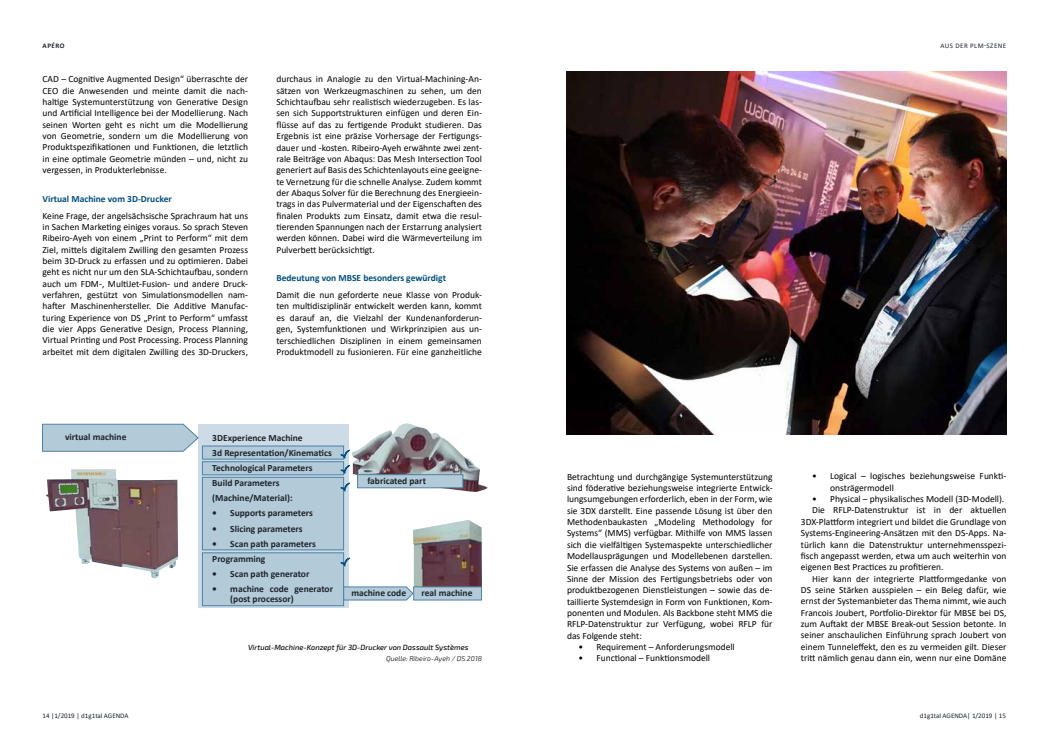
<style>
.page{position:relative;width:1049px;height:752px;background:#fff}
.page>*{position:absolute;margin:0;border:0;box-sizing:border-box;transform-origin:0 0}
.t1{font:9.5px/11.3px "Calibri";color:#000;text-align:justify}
.t2{font:700 9.5px/15.2px "Calibri";color:#1d242c}
.t3{font:700 9.5px "Calibri";color:#004d7e}
.t4{font:italic 500 7.5px "Exo 2";color:#000}
.t5{font:7px "Calibri";color:#1d242c}
.t6{font:italic 300 7px "Exo 2";color:#000}
.t7{font:7px "Calibri";letter-spacing:.07em;color:#1d242c}
.t8{font:700 7px "Calibri";letter-spacing:.07em;color:#1d242c}
</style>
<div class="page">
<img style="left:352px;top:423px;width:136px;height:68px">
<div style="left:198px;top:424px;width:151px;height:183px;background:#ccdbe5"></div>
<div style="left:202px;top:445px;width:142px;height:14px;background:#b3cad8;border:1px solid #4d83a5"></div>
<div style="left:357px;top:474px;width:106px;height:14px;background:#b3cad8;border:1px solid #4d83a5"></div>
<div style="left:202px;top:461px;width:142px;height:14px;background:#b3cad8;border:1px solid #4d83a5"></div>
<div style="left:202px;top:552px;width:142px;height:54px;background:#b3cad8;border:1px solid #4d83a5"></div>
<div style="left:202px;top:476px;width:142px;height:74px;background:#b3cad8;border:1px solid #4d83a5"></div>
<svg style="left:42px;top:423px;width:157px;height:29px;background:#b0c8d7"></svg>
<img style="left:46px;top:469px;width:132px;height:109px">
<svg style="left:340px;top:450px;width:10px;height:52px"></svg>
<svg style="left:340px;top:519px;width:142px;height:81px"></svg>
<img style="left:567px;top:71px;width:439px;height:363px">
<p class="t8" style="left:43px;top:41px;width:23px">APÉRO</p>
<p class="t7" style="left:940px;top:41px;width:67px">AUS DER PLM-SZENE</p>
<p class="t1" style="left:43px;top:73px;width:207px">CAD – Cognitive Augmented Design“ überraschte der CEO die Anwesenden und meinte damit die nach&shy;haltige Systemunterstützung von Generative Design und Artificial Intelligence bei der Modellierung. Nach seinen Worten geht es nicht um die Modellierung von Geometrie, sondern um die Modellierung von Produktspezifikationen und Funktionen, die letztlich in eine optimale Geometrie münden – und, nicht zu vergessen, in Produkterlebnisse.</p>
<p class="t3" style="left:43px;top:191px;width:131px">Virtual Machine vom 3D-Drucker</p>
<p class="t1" style="left:43px;top:209px;width:207px">Keine Frage, der angelsächsische Sprachraum hat uns in Sachen Marketing einiges voraus. So sprach Steven Ribeiro-Ayeh von einem „Print to Perform“ mit dem Ziel, mittels digitalem Zwilling den gesamten Prozess beim 3D-Druck zu erfassen und zu optimieren. Dabei geht es nicht nur um den SLA-Schichtaufbau, sondern auch um FDM-, MultiJet-Fusion- und andere Druck&shy;verfahren, gestützt von Simulationsmodellen nam&shy;hafter Maschinenhersteller. Die Additive Manufac&shy;turing Experience von DS „Print to Perform“ umfasst die vier Apps Generative Design, Process Planning, Virtual Printing und Post Processing. Process Planning arbeitet mit dem digitalen Zwilling des 3D-Druckers,</p>
<p class="t1" style="left:276px;top:73px;width:207px">durchaus in Analogie zu den Virtual-Machining-An&shy;sätzen von Werkzeugmaschinen zu sehen, um den Schichtaufbau sehr realistisch wiederzugeben. Es las&shy;sen sich Supportstrukturen einfügen und deren Ein&shy;flüsse auf das zu fertigende Produkt studieren. Das Ergebnis ist eine präzise Vorhersage der Fertigungs&shy;dauer und -kosten. Ribeiro-Ayeh erwähnte zwei zent&shy;rale Beiträge von Abaqus: Das Mesh Intersection Tool generiert auf Basis des Schichtenlayouts eine geeigne&shy;te Vernetzung für die schnelle Analyse. Zudem kommt der Abaqus Solver für die Berechnung des Energieein&shy;trags in das Pulvermaterial und der Eigenschaften des finalen Produkts zum Einsatz, damit etwa die resul&shy;tierenden Spannungen nach der Erstarrung analysiert werden können. Dabei wird die Wärmeverteilung im Pulverbett berücksichtigt.</p>
<p class="t3" style="left:276px;top:271px;width:171px">Bedeutung von MBSE besonders gewürdigt</p>
<p class="t1" style="left:276px;top:289px;width:207px">Damit die nun geforderte neue Klasse von Produk&shy;ten multidisziplinär entwickelt werden kann, kommt es darauf an, die Vielzahl der Kundenanforderun&shy;gen, Systemfunktionen und Wirkprinzipien aus un&shy;terschiedlichen Disziplinen in einem gemeinsamen Produktmodell zu fusionieren. Für eine ganzheitliche</p>
<p class="t2" style="left:65px;top:429px;width:63px">virtual machine</p>
<p class="t2" style="left:212px;top:429px;width:121px">3DExperience Machine<br>3d Representation/Kinematics<br>Technological Parameters<br>Build Parameters (Machine/Material):</p>
<p class="t2" style="left:212px;top:505px;width:102px">• Supports parameters</p>
<p class="t2" style="left:212px;top:520px;width:92px">• Slicing parameters</p>
<p class="t2" style="left:212px;top:535px;width:105px">• Scan path parameters<br>Programming</p>
<p class="t2" style="left:212px;top:566px;width:99px">• Scan path generator</p>
<p class="t2" style="left:230px;top:584px;width:104px;line-height:9.5px;text-indent:-18px">• machine code generator (post processor)</p>
<p class="t2" style="left:367px;top:473px;width:60px">fabricated part</p>
<p class="t2" style="left:351px;top:585px;width:56px">machine code</p>
<p class="t2" style="left:421px;top:585px;width:52px">real machine</p>
<p class="t4" style="left:248px;top:642px;width:222px">Virtual-Machine-Konzept für 3D-Drucker von Dassault Systèmes</p>
<p class="t6" style="left:386px;top:654px;width:97px">Quelle: Ribeiro-Ayeh / DS 2018</p>
<p class="t1" style="left:567px;top:470px;width:207px">Betrachtung und durchgängige Systemunterstützung sind föderative beziehungsweise integrierte Entwick&shy;lungsumgebungen erforderlich, eben in der Form, wie sie 3DX darstellt. Eine passende Lösung ist über den Methodenbaukasten „Modeling Methodology for Systems“ (MMS) verfügbar. Mithilfe von MMS lassen sich die vielfältigen Systemaspekte unterschiedlicher Modellausprägungen und Modellebenen darstellen.<br>Sie erfassen die Analyse des Systems von außen – im Sinne der Mission des Fertigungsbetriebs oder von produktbezogenen Dienstleistungen – sowie das de&shy;taillierte Systemdesign in Form von Funktionen, Kom&shy;ponenten und Modulen. Als Backbone steht MMS die RFLP-Datenstruktur zur Verfügung, wobei RFLP für das Folgende steht:</p>
<p class="t1" style="left:578px;top:640px;width:158px">• Requirement – Anforderungsmodell</p>
<p class="t1" style="left:578px;top:652px;width:133px">• Functional – Funktionsmodell</p>
<p class="t1" style="left:830px;top:470px;width:178px;text-indent:-18px">• Logical – logisches beziehungsweise Funkti&shy;onsträgermodell</p>
<p class="t1" style="left:812px;top:492px;width:194px">• Physical – physikalisches Modell (3D-Modell).</p>
<p class="t1" style="left:812px;top:504px;width:196px">Die RFLP-Datenstruktur ist in der aktuellen</p>
<p class="t1" style="left:801px;top:515px;width:207px">3DX-Plattform integriert und bildet die Grundlage von</p>
<p class="t1" style="left:801px;top:527px;width:207px">Systems-Engineering-Ansätzen mit den DS-Apps. Na-</p>
<p class="t1" style="left:801px;top:538px;width:207px">türlich kann die Datenstruktur unternehmensspezi-</p>
<p class="t1" style="left:801px;top:549px;width:207px">fisch angepasst werden, etwa um auch weiterhin von</p>
<p class="t1" style="left:801px;top:561px;width:144px">eigenen Best Practices zu profitieren.</p>
<p class="t1" style="left:812px;top:572px;width:196px">Hier kann der integrierte Plattformgedanke von</p>
<p class="t1" style="left:801px;top:583px;width:207px">DS seine Stärken ausspielen – ein Beleg dafür, wie</p>
<p class="t1" style="left:801px;top:595px;width:207px">ernst der Systemanbieter das Thema nimmt, wie auch</p>
<p class="t1" style="left:801px;top:606px;width:207px">Francois Joubert, Portfolio-Direktor für MBSE bei DS,</p>
<p class="t1" style="left:801px;top:617px;width:207px">zum Auftakt der MBSE Break-out Session betonte. In</p>
<p class="t1" style="left:801px;top:629px;width:207px">seiner anschaulichen Einführung sprach Joubert von</p>
<p class="t1" style="left:801px;top:640px;width:207px">einem Tunneleffekt, den es zu vermeiden gilt. Dieser</p>
<p class="t1" style="left:801px;top:651px;width:207px">tritt nämlich genau dann ein, wenn nur eine Domäne</p>
<p class="t5" style="left:43px;top:710px;width:88px">14 |1/2019 | d1g1tal AGENDA</p>
<p class="t5" style="left:920px;top:710px;width:88px">d1g1tal AGENDA| 1/2019 | 15</p>
</div>
